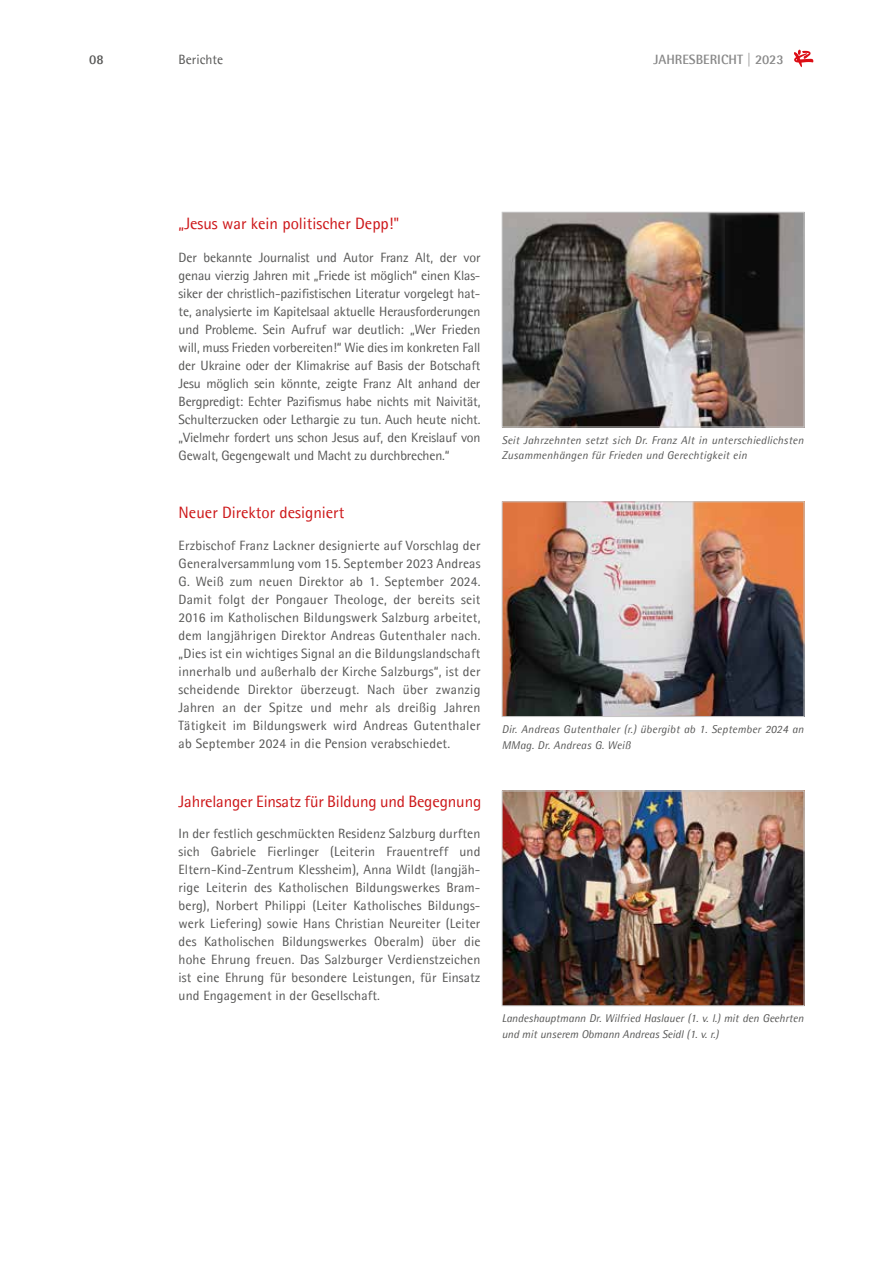
<style>
.page{position:relative;width:893px;height:1263px;background:#fff}
.page>*{position:absolute;margin:0;border:0;box-sizing:border-box;transform-origin:0 0}
.t1{font:16.5px "Agfa Rotis Semisans";color:#cd1719}
.t2{font:13.5px/18px "Agfa Rotis Semisans";letter-spacing:.01em;color:#575756;text-align:justify}
.t3{font:700 13.5px "Agfa Rotis Semisans";color:#878787}
.t4{font:700 13.5px "Agfa Rotis Semisans";color:#575756}
.t5{font:italic 11.25px/15.8px "Agfa Rotis Semisans";letter-spacing:.02em;color:#575756}
.t6{font:italic 11.25px/15.8px "Agfa Rotis Semisans";color:#575756}
</style>
<div class="page">
<img style="left:504px;top:214px;width:298px;height:211px">
<div style="left:502px;top:212px;width:302px;height:215px;border:1px solid #c6c6c6"></div>
<img style="left:504px;top:503px;width:298px;height:212px">
<div style="left:502px;top:501px;width:302px;height:216px;border:1px solid #c6c6c6"></div>
<img style="left:504px;top:792px;width:298px;height:212px">
<div style="left:502px;top:790px;width:302px;height:216px;border:1px solid #c6c6c6"></div>
<svg style="left:794px;top:50px;width:19px;height:17px"></svg>
<p class="t4" style="left:89px;top:51px;width:16px">08</p>
<p class="t2" style="left:179px;top:50px;width:46px">Berichte</p>
<p class="t3" style="left:653px;top:51px;width:132px">JAHRESBERICHT | 2023</p>
<p class="t1" style="left:179px;top:214px;width:222px">„Jesus war kein politischer Depp!"</p>
<p class="t2" style="left:179px;top:248px;width:303px">Der bekannte Journalist und Autor Franz Alt, der vor genau vierzig Jahren mit „Friede ist möglich“ einen Klas&shy;siker der christlich-pazifistischen Literatur vorgelegt hat&shy;te, analysierte im Kapitelsaal aktuelle Herausforderungen und Probleme. Sein Aufruf war deutlich: „Wer Frieden will, muss Frieden vorbereiten!“ Wie dies im konkreten Fall der Ukraine oder der Klimakrise auf Basis der Botschaft Jesu möglich sein könnte, zeigte Franz Alt anhand der Bergpredigt: Echter Pazifismus habe nichts mit Naivität, Schulterzucken oder Lethargie zu tun. Auch heute nicht. „Vielmehr fordert uns schon Jesus auf, den Kreislauf von Gewalt, Gegengewalt und Macht zu durchbrechen.“</p>
<p class="t1" style="left:179px;top:503px;width:167px">Neuer Direktor designiert</p>
<p class="t2" style="left:179px;top:536px;width:303px">Erzbischof Franz Lackner designierte auf Vorschlag der Generalversammlung vom 15. September 2023 Andreas G. Weiß zum neuen Direktor ab 1. September 2024.<br>Damit folgt der Pongauer Theologe, der bereits seit 2016 im Katholischen Bildungswerk Salzburg arbeitet, dem langjährigen Direktor Andreas Gutenthaler nach. „Dies ist ein wichtiges Signal an die Bildungslandschaft innerhalb und außerhalb der Kirche Salzburgs“, ist der scheidende Direktor überzeugt. Nach über zwanzig Jahren an der Spitze und mehr als dreißig Jahren Tätigkeit im Bildungswerk wird Andreas Gutenthaler ab September 2024 in die Pension verabschiedet.</p>
<p class="t1" style="left:179px;top:792px;width:304px">Jahrelanger Einsatz für Bildung und Begegnung</p>
<p class="t2" style="left:179px;top:824px;width:303px">In der festlich geschmückten Residenz Salzburg durften sich Gabriele Fierlinger (Leiterin Frauentreff und Eltern-Kind-Zentrum Klessheim), Anna Wildt (langjäh&shy;rige Leiterin des Katholischen Bildungswerkes Bram&shy;berg), Norbert Philippi (Leiter Katholisches Bildungs&shy;werk Liefering) sowie Hans Christian Neureiter (Leiter des Katholischen Bildungswerkes Oberalm) über die hohe Ehrung freuen. Das Salzburger Verdienstzeichen ist eine Ehrung für besondere Leistungen, für Einsatz und Engagement in der Gesellschaft.</p>
<p class="t5" style="left:502px;top:432px;width:303px">Seit Jahrzehnten setzt sich Dr. Franz Alt in unterschiedlichsten<br>Zusammenhängen für Frieden und Gerechtigkeit ein</p>
<p class="t5" style="left:502px;top:721px;width:303px">Dir. Andreas Gutenthaler (r.) übergibt ab 1. September 2024 an<br>MMag. Dr. Andreas G. Weiß</p>
<p class="t6" style="left:502px;top:1010px;width:303px">Landeshauptmann Dr. Wilfried Haslauer (1. v. l.) mit den Geehrten und mit unserem Obmann Andreas Seidl (1. v. r.)</p>
</div>
